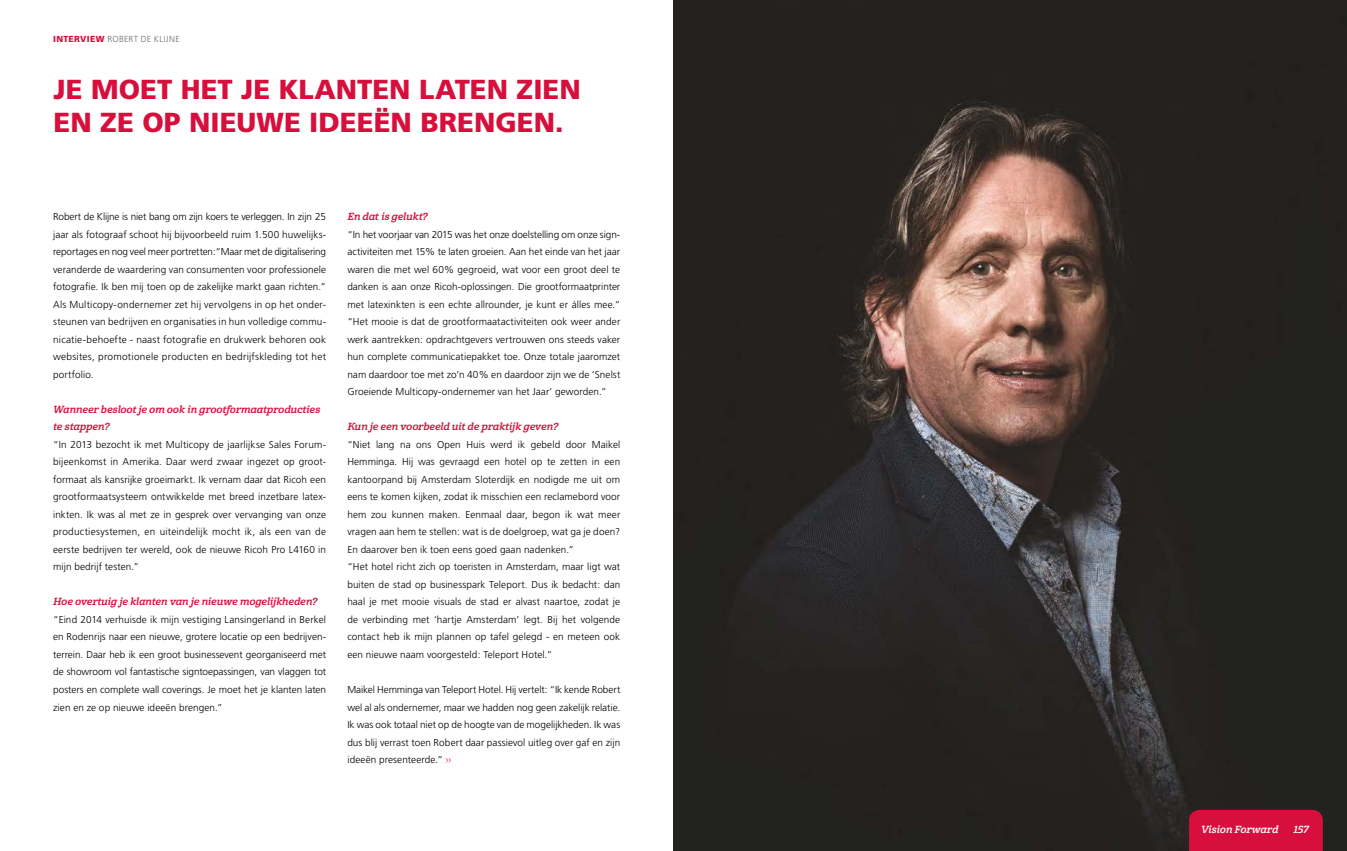
<style>
.page{position:relative;width:1347px;height:851px;background:#fff}
.page>*{position:absolute;margin:0;border:0;box-sizing:border-box;transform-origin:0 0}
.t1{font:900 27.5px/32.5px "Frutiger";color:#d60f3c}
.t2{font:300 10px/17.5px "Frutiger";letter-spacing:.005em;color:#000;text-align:justify}
.t3{font:10px/17.5px "Cabrito Nor Bol It";color:#d60f3c}
.t4{font:10px "Cabrito Nor Bol It";letter-spacing:-.005em;color:#fff}
.t5{font:300 8.75px "Frutiger";letter-spacing:.035em;color:#706f6f}
.s1{font-weight:900;color:#d60f3c}
.s2{color:#d60f3c}
</style>
<div class="page">
<img style="left:673px;top:0;width:673px;height:850px">
<div style="left:1189px;top:809px;width:133px;height:41px;background:#d60f3c"></div>
<p class="t5" style="left:53px;top:34px;width:128px"><span class="s1">INTERVIEW</span> ROBERT DE KLIJNE</p>
<h1 class="t1" style="left:54px;top:73px;width:529px">JE MOET HET JE KLANTEN LATEN ZIEN<br>EN ZE OP NIEUWE IDEEËN BRENGEN.</h1>
<p class="t2" style="left:53px;top:208px;width:274px">Robert de Klijne is niet bang om zijn koers te verleggen. In zijn 25 jaar als fotograaf schoot hij bijvoorbeeld ruim 1.500 huwelijks&shy;reportages en nog veel meer portretten:“Maar met de digitalisering veranderde de waardering van consumenten voor professionele fotografie. Ik ben mij toen op de zakelijke markt gaan richten.” Als Multicopy-ondernemer zet hij vervolgens in op het onder&shy;steunen van bedrijven en organisaties in hun volledige commu&shy;nicatie-behoefte - naast fotografie en drukwerk behoren ook websites, promotionele producten en bedrijfskleding tot het portfolio.</p>
<p class="t3" style="left:53px;top:400px;width:268px">Wanneer besloot je om ook in grootformaatproducties te stappen?</p>
<p class="t2" style="left:53px;top:435px;width:274px">“In 2013 bezocht ik met Multicopy de jaarlijkse Sales Forum&shy;bijeenkomst in Amerika. Daar werd zwaar ingezet op groot&shy;formaat als kansrijke groeimarkt. Ik vernam daar dat Ricoh een grootformaatsysteem ontwikkelde met breed inzetbare latex&shy;inkten. Ik was al met ze in gesprek over vervanging van onze productiesystemen, en uiteindelijk mocht ik, als een van de eerste bedrijven ter wereld, ook de nieuwe Ricoh Pro L4160 in mijn bedrijf testen.”</p>
<p class="t3" style="left:53px;top:593px;width:266px">Hoe overtuig je klanten van je nieuwe mogelijkheden?</p>
<p class="t2" style="left:53px;top:610px;width:274px">“Eind 2014 verhuisde ik mijn vestiging Lansingerland in Berkel en Rodenrijs naar een nieuwe, grotere locatie op een bedrijven&shy;terrein. Daar heb ik een groot businessevent georganiseerd met de showroom vol fantastische signtoepassingen, van vlaggen tot posters en complete wall coverings. Je moet het je klanten laten zien en ze op nieuwe ideeën brengen.”</p>
<p class="t3" style="left:347px;top:208px;width:82px">En dat is gelukt?</p>
<p class="t2" style="left:347px;top:225px;width:274px">“In het voorjaar van 2015 was het onze doelstelling om onze sign&shy;activiteiten met 15% te laten groeien. Aan het einde van het jaar waren die met wel 60% gegroeid, wat voor een groot deel te danken is aan onze Ricoh-oplossingen. Die grootformaatprinter met latexinkten is een echte allrounder, je kunt er álles mee.” “Het mooie is dat de grootformaatactiviteiten ook weer ander werk aantrekken: opdrachtgevers vertrouwen ons steeds vaker hun complete communicatiepakket toe. Onze totale jaaromzet nam daardoor toe met zo’n 40% en daardoor zijn we de ‘Snelst Groeiende Multicopy-ondernemer van het Jaar’ geworden.”</p>
<p class="t3" style="left:347px;top:418px;width:212px">Kun je een voorbeeld uit de praktijk geven?</p>
<p class="t2" style="left:347px;top:435px;width:274px;text-align:left">“Niet lang na ons Open Huis werd ik gebeld door Maikel Hemminga. Hij was gevraagd een hotel op te zetten in een kantoorpand bij Amsterdam Sloterdijk en nodigde me uit om eens te komen kijken, zodat ik misschien een reclamebord voor hem zou kunnen maken. Eenmaal daar, begon ik wat meer vragen aan hem te stellen: wat is de doelgroep, wat ga je doen?<br>En daarover ben ik toen eens goed gaan nadenken.”<br>“Het hotel richt zich op toeristen in Amsterdam, maar ligt wat buiten de stad op businesspark Teleport. Dus ik bedacht: dan haal je met mooie visuals de stad er alvast naartoe, zodat je de verbinding met ‘hartje Amsterdam’ legt. Bij het volgende contact heb ik mijn plannen op tafel gelegd - en meteen ook een nieuwe naam voorgesteld: Teleport Hotel.”</p>
<p class="t2" style="left:347px;top:680px;width:274px">Maikel Hemminga van Teleport Hotel. Hij vertelt: “Ik kende Robert wel al als ondernemer, maar we hadden nog geen zakelijk relatie.<br>Ik was ook totaal niet op de hoogte van de mogelijkheden. Ik was dus blij verrast toen Robert daar passievol uitleg over gaf en zijn ideeën presenteerde.” <span class="s2">››</span></p>
<p class="t4" style="left:1201px;top:823px;width:79px">Vision Forward</p>
<p class="t4" style="left:1293px;top:823px;width:17px">157</p>
</div>
